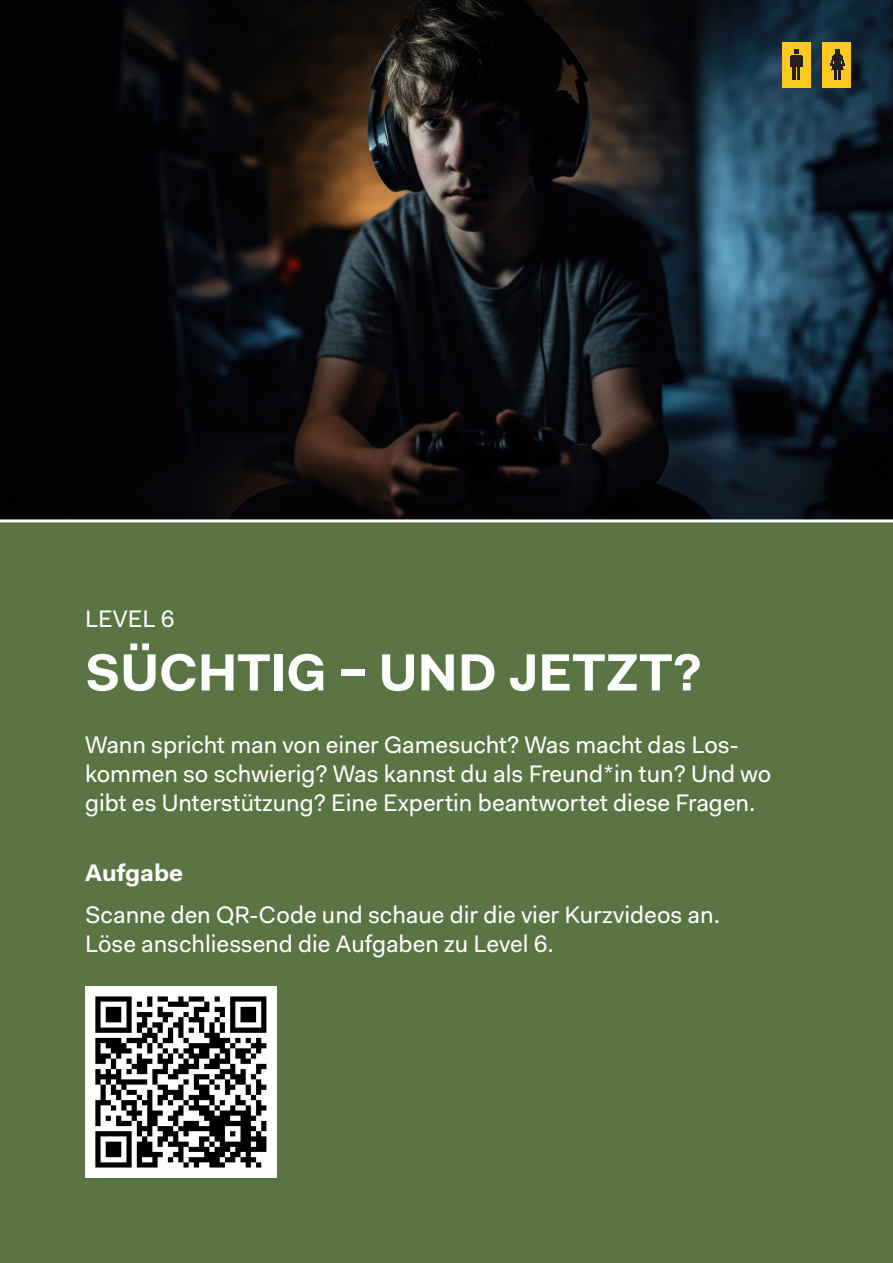
<style>
.page{position:relative;width:893px;height:1263px;background:#5b7443}
.page>*{position:absolute;margin:0;border:0;box-sizing:border-box;transform-origin:0 0}
.Titel{font:700 52.5px "Fakt Pro";color:#fff}
.Fliesstext_DE{font:24px/28.8px "Fakt Pro";color:#fff}
.Fliesstext_DE-2{font:700 24px "Fakt Pro";color:#fff}
.Titel-2{font:24px "Fakt Pro";color:#fff}
</style>
<div class="page">
<img style="left:0;top:0;width:893px;height:519px">
<hr style="left:0;top:519px;width:893px;height:3px;background:#fff">
<img style="left:85px;top:986px;width:191px;height:192px">
<div style="left:822px;top:43px;width:28px;height:45px;background:#fcca1f"></div>
<div style="left:782px;top:43px;width:29px;height:45px;background:#fcca1f"></div>
<svg style="left:790px;top:49px;width:13px;height:31px"></svg>
<svg style="left:830px;top:49px;width:15px;height:31px"></svg>
<p class="Titel-2" style="left:85px;top:603px;width:91px">LEVEL 6</p>
<p class="Titel" style="left:85px;top:637px;width:617px">SÜCHTIG – UND JETZT?</p>
<p class="Fliesstext_DE" style="left:85px;top:730px;width:688px">Wann spricht man von einer Gamesucht? Was macht das Los&shy;kommen so schwierig? Was kannst du als Freund*in tun? Und wo gibt es Unterstützung? Eine Expertin beantwortet diese Fragen.</p>
<p class="Fliesstext_DE-2" style="left:85px;top:857px;width:100px">Aufgabe</p>
<p class="Fliesstext_DE" style="left:85px;top:900px;width:636px">Scanne den QR-Code und schaue dir die vier Kurzvideos an.<br>Löse anschliessend die Aufgaben zu Level 6.</p>
</div>
